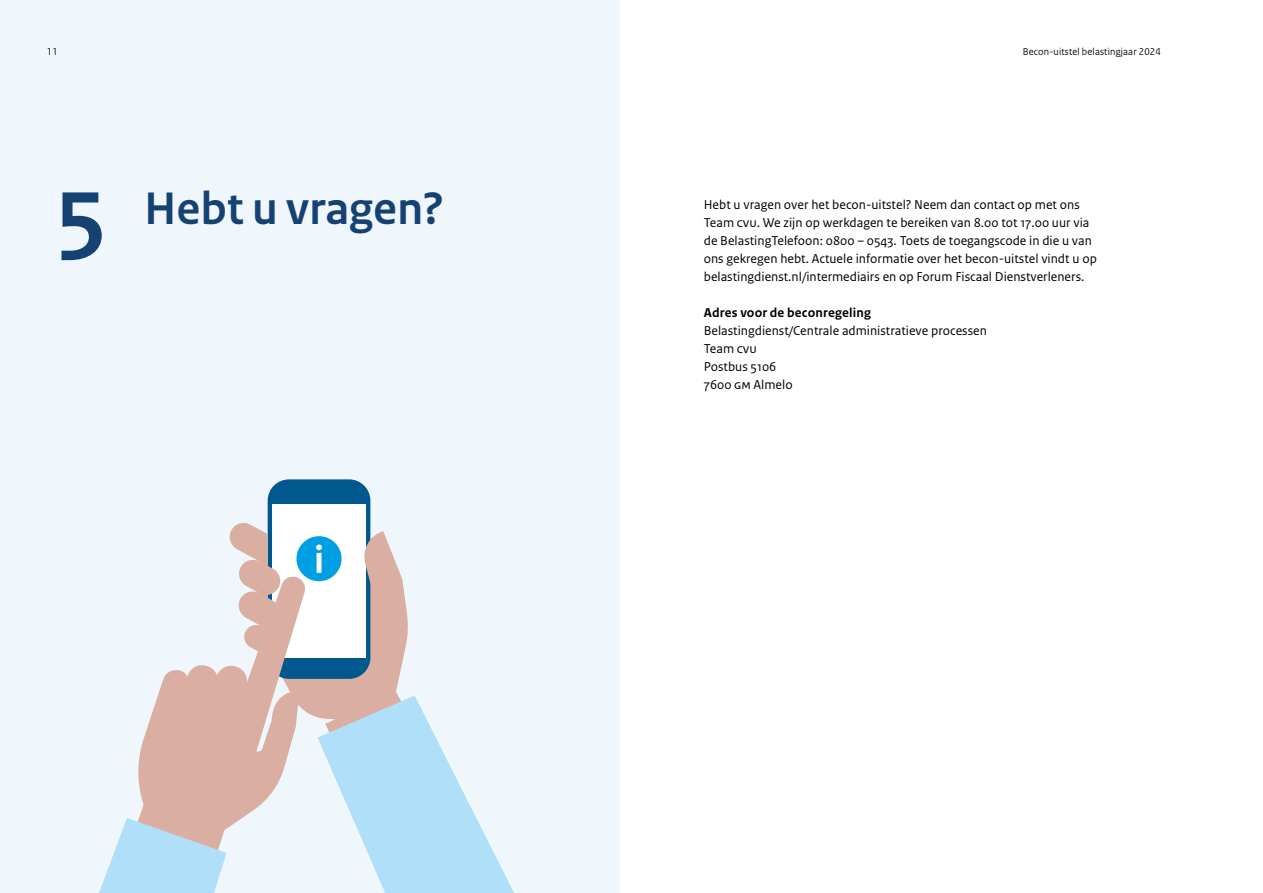
<style>
.page{position:relative;width:1263px;height:893px;background:#fff}
.page>*{position:absolute;margin:0;border:0;box-sizing:border-box;transform-origin:0 0}
.H2_Deel_Titel{font:700 101.85px "Rijksoverheid Sans Heading";color:#154273}
.H2_Deel_Titel-2{font:700 48px "Rijksoverheid Sans Heading";letter-spacing:.01em;color:#154273}
.Body{font:13.5px/18px "Rijksoverheid Sans Text";color:#000}
.H3_Alineakop_geen_nummer{font:700 13.5px "Rijksoverheid Sans Text";letter-spacing:.015em;color:#000}
.t1{font:10.5px "Rijksoverheid Sans Heading";letter-spacing:.02em;color:#000}
</style>
<div class="page">
<div style="left:0;top:0;width:619px;height:893px;background:#eff7fc"></div>
<svg style="left:306px;top:579px;width:109px;height:139px;fill:#daafa1"></svg>
<div style="left:268px;top:479px;width:102px;height:200px;background:#00588e;border-radius:21px"></div>
<div style="left:272px;top:504px;width:93px;height:154px;background:#fff"></div>
<svg style="left:364px;top:531px;width:38px;height:58px"></svg>
<svg style="left:229px;top:521px;width:50px;height:54px"></svg>
<svg style="left:318px;top:696px;width:196px;height:197px"></svg>
<div style="left:296px;top:536px;width:46px;height:45px;background:#009fe3;border-radius:50%"></div>
<svg style="left:316px;top:545px;width:6px;height:28px"></svg>
<svg style="left:138px;top:575px;width:168px;height:254px;fill:#daafa1"></svg>
<svg style="left:99px;top:818px;width:128px;height:75px;background:#bfdaea"></svg>
<p class="t1" style="left:47px;top:45px;width:12px">11</p>
<p class="t1" style="left:1023px;top:45px;width:140px">Becon-uitstel belastingjaar 2024</p>
<h2 class="H2_Deel_Titel-2" style="left:145px;top:181px;width:300px">Hebt u vragen?</h2>
<h2 class="H2_Deel_Titel" style="left:55px;top:169px;width:54px">5</h2>
<p class="Body" style="left:704px;top:196px;width:395px">Hebt u vragen over het becon-uitstel? Neem dan contact op met ons Team CVU. We zijn op werkdagen te bereiken van 8.00 tot 17.00 uur via de BelastingTelefoon: 0800 – 0543. Toets de toegangscode in die u van ons gekregen hebt. Actuele informatie over het becon-uitstel vindt u op belastingdienst.nl/intermediairs en op Forum Fiscaal Dienstverleners.</p>
<h3 class="H3_Alineakop_geen_nummer" style="left:704px;top:305px;width:169px">Adres voor de beconregeling</h3>
<p class="Body" style="left:704px;top:322px;width:285px">Belastingdienst/Centrale administratieve processen<br>Team CVU<br>Postbus 5106<br>7600 GM Almelo</p>
</div>
